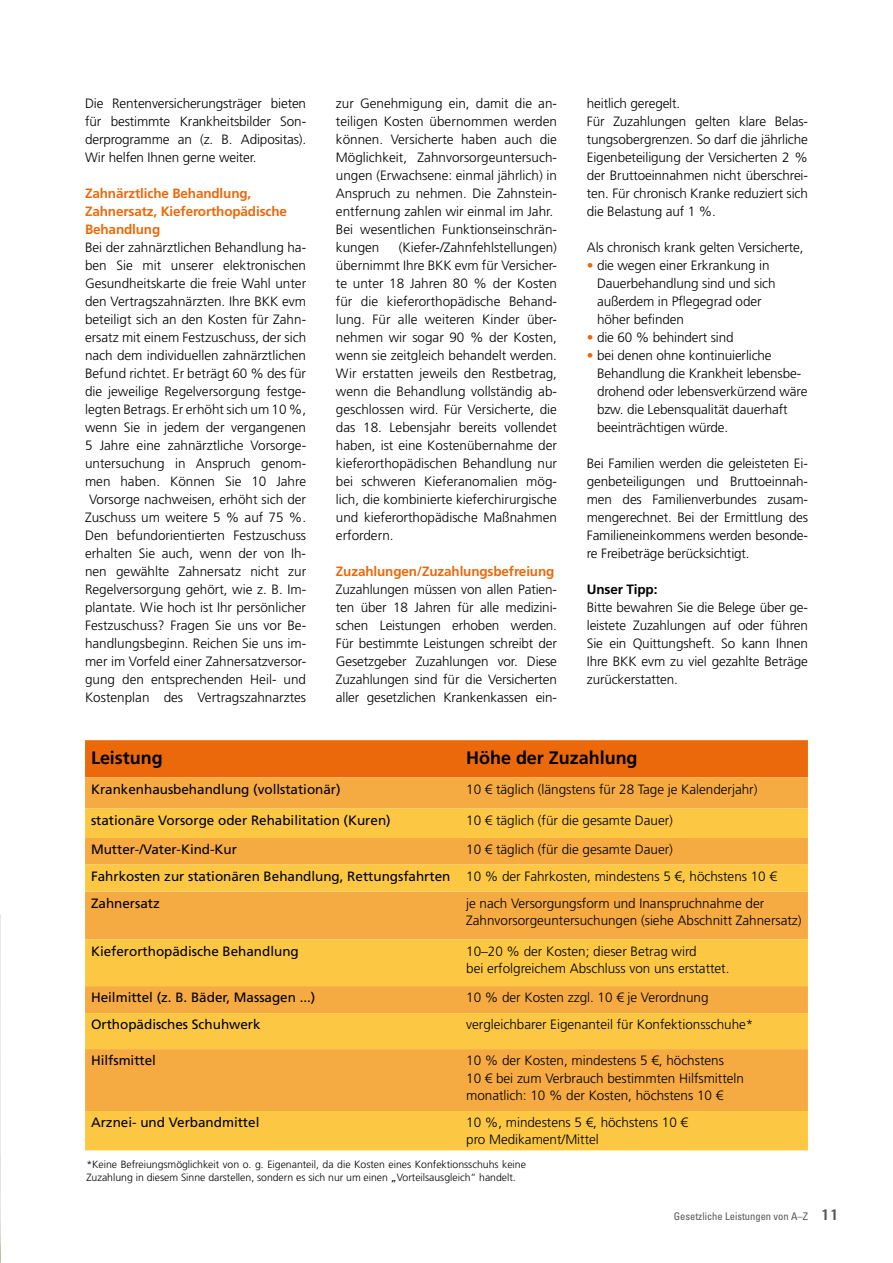
<style>
.page{position:relative;width:893px;height:1263px;background:#fff}
.page>*{position:absolute;margin:0;border:0;box-sizing:border-box;transform-origin:0 0}
.t1{font:700 18px "Frutiger LT Std";color:#000}
.t2{font:300 13.5px/18px "Frutiger LT Std";color:#000}
.t3{font:13.5px "Frutiger LT Std";color:#000}
.t4{font:700 13.5px/18px "Frutiger LT Std";letter-spacing:-.01em;color:#eb690b}
.t5{font:700 13.5px "Frutiger LT Std";letter-spacing:-.01em;color:#000}
.t6{font:300 10.5px/13.5px "Frutiger LT Std";color:#000}
.t7{font:condensed 10.5px "Univers LT Std";color:#58585a}
.s1{color:#eb690b}
.s2{font-weight:400}
.s3{font-family:"Univers LT Std";font-weight:400}
.s4{font-family:"AT Rotis Semi Sans";font-weight:800;font-stretch:normal;font-size:16.5px}
</style>
<div class="page">
<div style="left:85px;top:740px;width:723px;height:37px;background:#eb690b"></div>
<div style="left:85px;top:777px;width:723px;height:31px;background:#f6aa42"></div>
<svg style="left:85px;top:808px;width:723px;height:342px;background:#f9b943"></svg>
<img style="left:0;top:914px;width:1px;height:349px">
<p class="t2" style="left:85px;top:95px;width:223px;text-align:justify">Die Rentenversicherungsträger bieten für bestimmte Krankheitsbilder Son&shy;derprogramme an (z. B. Adipositas).<br>Wir helfen Ihnen gerne weiter.</p>
<p class="t4" style="left:85px;top:184px;width:204px">Zahnärztliche Behandlung,<br>Zahnersatz, Kieferorthopädische<br>Behandlung</p>
<p class="t2" style="left:85px;top:239px;width:223px;text-align:justify">Bei der zahnärztlichen Behandlung ha&shy;ben Sie mit unserer elektronischen Gesundheitskarte die freie Wahl unter den Vertragszahnärzten. Ihre BKK evm beteiligt sich an den Kosten für Zahn&shy;ersatz mit einem Festzuschuss, der sich nach dem individuellen zahnärztlichen Befund richtet. Er beträgt 60 % des für die jeweilige Regelversorgung festge&shy;legten Betrags. Er erhöht sich um 10 %, wenn Sie in jedem der vergangenen 5 Jahre eine zahnärztliche Vorsorge&shy;untersuchung in Anspruch genom&shy;men haben. Können Sie 10 Jahre Vorsorge nachweisen, erhöht sich der Zuschuss um weitere 5 % auf 75 %.<br>Den befundorientierten Festzuschuss erhalten Sie auch, wenn der von Ih&shy;nen gewählte Zahnersatz nicht zur Regelversorgung gehört, wie z. B. Im&shy;plantate. Wie hoch ist Ihr persönlicher Festzuschuss? Fragen Sie uns vor Be&shy;handlungsbeginn. Reichen Sie uns im&shy;mer im Vorfeld einer Zahnersatzversor&shy;gung den entsprechenden Heil- und Kostenplan des Vertragszahnarztes</p>
<p class="t2" style="left:336px;top:94px;width:223px">zur Genehmigung ein, damit die an&shy;teiligen Kosten übernommen werden können. Versicherte haben auch die Möglichkeit, Zahnvorsorgeuntersuch&shy;ungen (Erwachsene: einmal jährlich) in Anspruch zu nehmen. Die Zahnstein&shy;entfernung zahlen wir einmal im Jahr.<br>Bei wesentlichen Funktionseinschrän&shy;kungen</p>
<p class="t2" style="left:336px;top:238px;width:223px;text-align:justify;text-indent:63px">(Kiefer-/Zahnfehlstellungen) übernimmt Ihre BKK evm für Versicher&shy;te unter 18 Jahren 80 % der Kosten für die kieferorthopädische Behand&shy;lung. Für alle weiteren Kinder über&shy;nehmen wir sogar 90 % der Kosten, wenn sie zeitgleich behandelt werden.<br>Wir erstatten jeweils den Restbetrag, wenn die Behandlung vollständig ab&shy;geschlossen wird. Für Versicherte, die das 18. Lebensjahr bereits vollendet haben, ist eine Kostenübernahme der kieferorthopädischen Behandlung nur bei schweren Kieferanomalien mög&shy;lich, die kombinierte kieferchirurgische und kieferorthopädische Maßnahmen erfordern.</p>
<p class="t4" style="left:336px;top:562px;width:220px">Zuzahlungen/Zuzahlungsbefreiung</p>
<p class="t2" style="left:336px;top:580px;width:223px;text-align:justify">Zuzahlungen müssen von allen Patien&shy;ten über 18 Jahren für alle medizini&shy;schen Leistungen erhoben werden.<br>Für bestimmte Leistungen schreibt der Gesetzgeber Zuzahlungen vor. Diese Zuzahlungen sind für die Versicherten aller gesetzlichen Krankenkassen ein-</p>
<p class="t2" style="left:587px;top:94px;width:223px">heitlich geregelt.<br>Für Zuzahlungen gelten klare Belas&shy;tungsobergrenzen. So darf die jährliche Eigenbeteiligung der Versicherten 2 % der Bruttoeinnahmen nicht überschrei&shy;ten. Für chronisch Kranke reduziert sich die Belastung auf 1 %.</p>
<p class="t2" style="left:587px;top:238px;width:218px">Als chronisch krank gelten Versicherte,</p>
<p class="t2" style="left:597px;top:256px;width:180px;text-indent:-10px"><span class="s1">•</span> die wegen einer Erkrankung in<br>Dauerbehandlung sind und sich außerdem in Pflegegrad oder höher befinden</p>
<p class="t2" style="left:587px;top:328px;width:148px"><span class="s1">•</span> die 60 % behindert sind</p>
<p class="t2" style="left:597px;top:346px;width:212px;text-indent:-10px"><span class="s1">•</span> bei denen ohne kontinuierliche Behandlung die Krankheit lebensbe&shy;drohend oder lebensverkürzend wäre bzw. die Lebensqualität dauerhaft beeinträchtigen würde.</p>
<p class="t2" style="left:587px;top:454px;width:223px;text-align:justify">Bei Familien werden die geleisteten Ei&shy;genbeteiligungen und Bruttoeinnah&shy;men des Familienverbundes zusam&shy;mengerechnet. Bei der Ermittlung des Familieneinkommens werden besonde&shy;re Freibeträge berücksichtigt.</p>
<p class="t5" style="left:587px;top:581px;width:72px">Unser Tipp:</p>
<p class="t2" style="left:587px;top:598px;width:223px;text-align:justify">Bitte bewahren Sie die Belege über ge&shy;leistete Zuzahlungen auf oder führen Sie ein Quittungsheft. So kann Ihnen Ihre BKK evm zu viel gezahlte Beträge zurückerstatten.</p>
<h1 class="t1" style="left:91px;top:747px;width:73px">Leistung</h1>
<h1 class="t1" style="left:466px;top:747px;width:173px">Höhe der Zuzahlung</h1>
<p class="t3" style="left:91px;top:781px;width:251px">Krankenhausbehandlung (vollstationär)</p>
<p class="t2" style="left:466px;top:780px;width:293px">10 € täglich (längstens für 28 Tage je Kalenderjahr)</p>
<p class="t3" style="left:91px;top:812px;width:301px">stationäre Vorsorge oder Rehabilitation (Kuren)</p>
<p class="t2" style="left:466px;top:811px;width:208px">10 € täglich (für die gesamte Dauer)</p>
<p class="t3" style="left:91px;top:841px;width:148px">Mutter-/Vater-Kind-Kur</p>
<p class="t2" style="left:91px;top:836px;width:687px;line-height:26.8px;text-indent:375px">10 € täglich (für die gesamte Dauer)<br><span class="s2">Fahrkosten zur stationären Behandlung, Rettungsfahrten</span> 10 % der Fahrkosten, mindestens 5 €, höchstens 10 €<br><span class="s2">Zahnersatz</span></p>
<p class="t2" style="left:466px;top:895px;width:337px;line-height:17.2px">je nach Versorgungsform und Inanspruchnahme der<br>Zahnvorsorgeuntersuchungen (siehe Abschnitt Zahnersatz)</p>
<p class="t3" style="left:91px;top:943px;width:209px">Kieferorthopädische Behandlung</p>
<p class="t2" style="left:466px;top:942px;width:265px;line-height:17.2px">10–20 % der Kosten; dieser Betrag wird<br>bei erfolgreichem Abschluss von uns erstattet.</p>
<p class="t3" style="left:91px;top:989px;width:226px">Heilmittel (z. B. Bäder, Massagen ...)</p>
<p class="t2" style="left:466px;top:989px;width:244px">10 % der Kosten zzgl. 10 € je Verordnung</p>
<p class="t3" style="left:91px;top:1016px;width:171px">Orthopädisches Schuhwerk</p>
<p class="t2" style="left:466px;top:1016px;width:289px">vergleichbarer Eigenanteil für Konfektionsschuhe*</p>
<p class="t3" style="left:91px;top:1053px;width:67px">Hilfsmittel</p>
<p class="t2" style="left:466px;top:1052px;width:279px;line-height:17.2px">10 % der Kosten, mindestens 5 €, höchstens<br>10 € bei zum Verbrauch bestimmten Hilfsmitteln monatlich: 10 % der Kosten, höchstens 10 €</p>
<p class="t3" style="left:91px;top:1114px;width:170px">Arznei- und Verbandmittel</p>
<p class="t2" style="left:466px;top:1114px;width:223px;line-height:17.2px">10 %, mindestens 5 €, höchstens 10 € pro Medikament/Mittel</p>
<p class="t6" style="left:86px;top:1157px;width:441px">*Keine Befreiungsmöglichkeit von o. g. Eigenanteil, da die Kosten eines Konfektionsschuhs keine<br>Zuzahlung in diesem Sinne darstellen, sondern es sich nur um einen <span class="s3">„</span>Vorteilsausgleich” handelt.</p>
<p class="t7" style="left:674px;top:1209px;width:167px">Gesetzliche Leistungen von A–Z <span class="s4">11</span></p>
</div>
